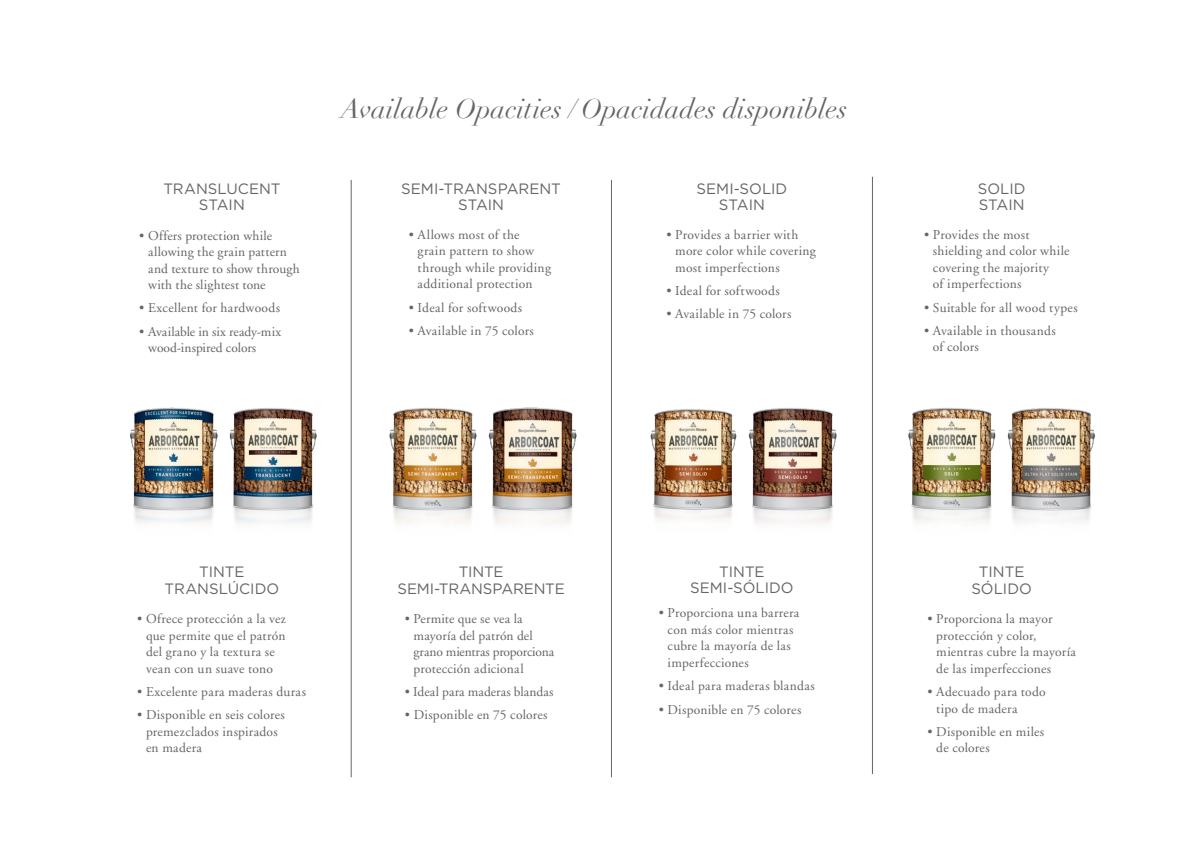
<style>
.page{position:relative;width:1188px;height:864px;background:#fff}
.page>*{position:absolute;margin:0;border:0;box-sizing:border-box;transform-origin:0 0}
.t1{font:italic 27px "Didot";letter-spacing:.005em;color:#646569}
.flap_txt{font:15px/16.5px "Gotham";letter-spacing:-.005em;color:#646569;text-align:center}
.flap_txt-2{font:13.5px/16.5px "Adobe Garamond";letter-spacing:.015em;color:#646569}
</style>
<div class="page">
<img style="left:650px;top:409px;width:87px;height:111px">
<img style="left:908px;top:408px;width:51px;height:114px">
<img style="left:959px;top:408px;width:136px;height:115px">
<img style="left:130px;top:407px;width:187px;height:116px">
<img style="left:748px;top:408px;width:89px;height:115px">
<img style="left:389px;top:408px;width:88px;height:115px">
<img style="left:488px;top:407px;width:89px;height:116px">
<hr style="left:351px;top:180px;width:1px;height:597px;background:#646569">
<hr style="left:611px;top:180px;width:1px;height:597px;background:#646569">
<hr style="left:872px;top:177px;width:1px;height:597px;background:#646569">
<p class="flap_txt" style="left:163px;top:180px;width:119px">TRANSLUCENT<br>STAIN</p>
<p class="flap_txt-2" style="left:148px;top:227px;width:153px;text-indent:-9px">• Offers protection while allowing the grain pattern and texture to show through with the slightest tone</p>
<p class="flap_txt-2" style="left:139px;top:300px;width:142px">• Excellent for hardwoods</p>
<p class="flap_txt-2" style="left:148px;top:323px;width:135px;text-indent:-9px">• Available in six ready-mix wood-inspired colors</p>
<p class="t1" style="left:341px;top:92px;width:508px">Available Opacities / Opacidades disponibles</p>
<p class="flap_txt" style="left:401px;top:180px;width:161px">SEMI-TRANSPARENT<br>STAIN</p>
<p class="flap_txt-2" style="left:418px;top:227px;width:135px;text-indent:-9px">• Allows most of the<br>grain pattern to show through while providing additional protection</p>
<p class="flap_txt-2" style="left:409px;top:299px;width:115px">• Ideal for softwoods</p>
<p class="flap_txt-2" style="left:409px;top:323px;width:127px">• Available in 75 colors</p>
<p class="flap_txt" style="left:697px;top:180px;width:92px">SEMI-SOLID<br>STAIN</p>
<p class="flap_txt-2" style="left:675px;top:227px;width:142px;text-indent:-9px">• Provides a barrier with more color while covering most imperfections</p>
<p class="flap_txt-2" style="left:666px;top:283px;width:115px">• Ideal for softwoods</p>
<p class="flap_txt-2" style="left:666px;top:306px;width:127px">• Available in 75 colors</p>
<p class="flap_txt" style="left:978px;top:180px;width:49px;text-align:left">SOLID<br>STAIN</p>
<p class="flap_txt-2" style="left:933px;top:227px;width:138px;text-indent:-9px">• Provides the most shielding and color while covering the majority<br>of imperfections</p>
<p class="flap_txt-2" style="left:924px;top:299px;width:155px">• Suitable for all wood types</p>
<p class="flap_txt-2" style="left:933px;top:323px;width:124px;text-indent:-9px">• Available in thousands of colors</p>
<p class="flap_txt" style="left:165px;top:563px;width:116px">TINTE<br>TRANSLÚCIDO</p>
<p class="flap_txt-2" style="left:146px;top:611px;width:141px;text-indent:-9px">• Ofrece protección a la vez que permite que el patrón del grano y la textura se vean con un suave tono</p>
<p class="flap_txt-2" style="left:137px;top:684px;width:170px">• Excelente para maderas duras</p>
<p class="flap_txt-2" style="left:146px;top:707px;width:140px;text-indent:-9px">• Disponible en seis colores premezclados inspirados en madera</p>
<p class="flap_txt" style="left:397px;top:563px;width:169px">TINTE<br>SEMI-TRANSPARENTE</p>
<p class="flap_txt-2" style="left:414px;top:611px;width:142px;text-indent:-9px">• Permite que se vea la mayoría del patrón del grano mientras proporciona protección adicional</p>
<p class="flap_txt-2" style="left:405px;top:684px;width:150px">• Ideal para maderas blandas</p>
<p class="flap_txt-2" style="left:405px;top:707px;width:144px">• Disponible en 75 colores</p>
<p class="flap_txt" style="left:690px;top:563px;width:105px">TINTE<br>SEMI-SÓLIDO</p>
<p class="flap_txt-2" style="left:668px;top:605px;width:133px;text-indent:-9px">• Proporciona una barrera con más color mientras cubre la mayoría de las imperfecciones</p>
<p class="flap_txt-2" style="left:659px;top:678px;width:158px">• Ideal para maderas blandas</p>
<p class="flap_txt-2" style="left:659px;top:702px;width:144px">• Disponible en 75 colores</p>
<p class="flap_txt" style="left:971px;top:563px;width:62px">TINTE<br>SÓLIDO</p>
<p class="flap_txt-2" style="left:936px;top:611px;width:141px;text-indent:-9px">• Proporciona la mayor protección y color, mientras cubre la mayoría de las imperfecciones</p>
<p class="flap_txt-2" style="left:936px;top:684px;width:111px;text-indent:-9px">• Adecuado para todo tipo de madera</p>
<p class="flap_txt-2" style="left:936px;top:724px;width:109px;text-indent:-9px">• Disponible en miles de colores</p>
</div>
